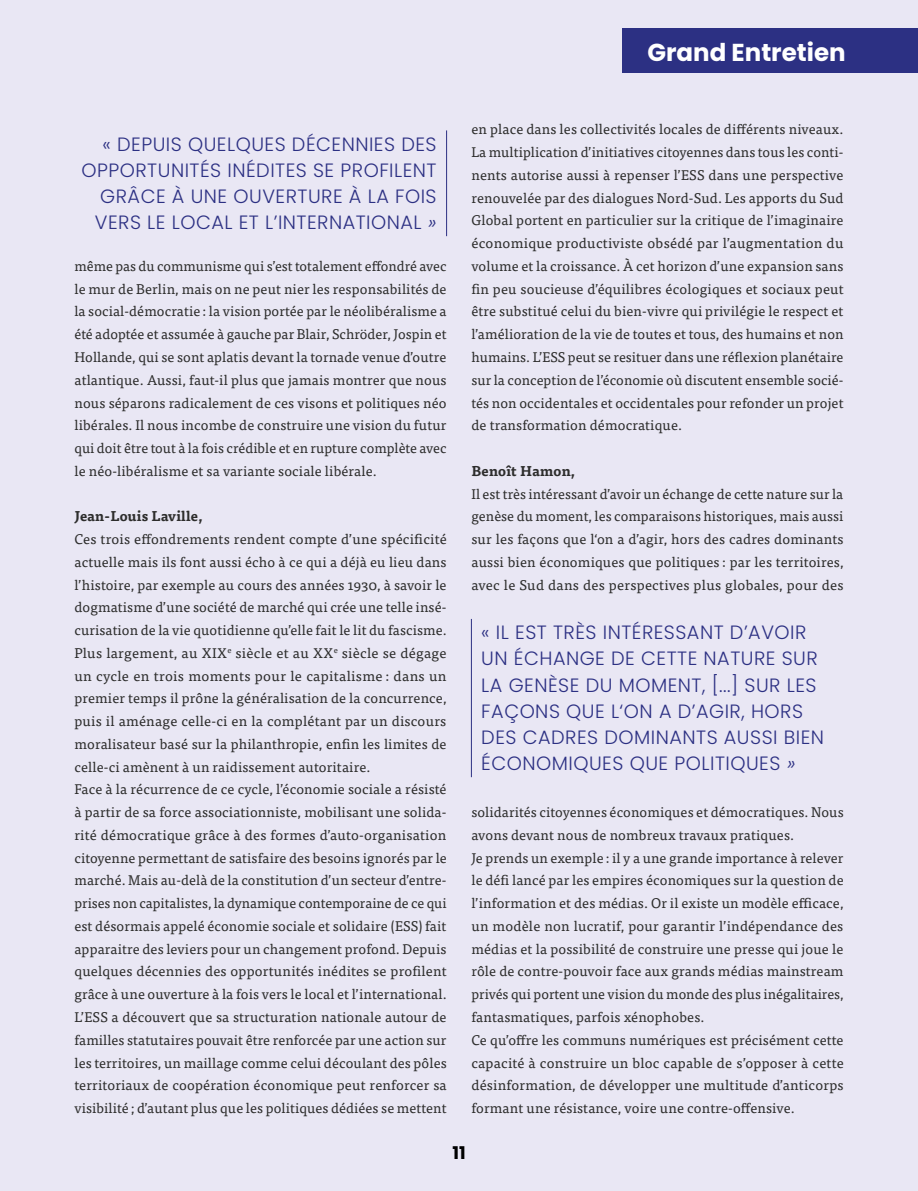
<style>
.page{position:relative;width:918px;height:1191px;background:#e9e7f4}
.page>*{position:absolute;margin:0;border:0;box-sizing:border-box;transform-origin:0 0}
.t1{font:700 24.5px "Poppins";color:#fff}
.t2{font:300 19.25px/26.2px "Poppins";letter-spacing:.025em;color:#2c3083;text-align:right}
.t3{font:700 17.5px "Poppins";color:#000}
.t4{font:14px/22.8px "Tisa Pro";letter-spacing:.01em;color:#2d2d2c;text-align:justify}
.t5{font:700 14px "Tisa Pro";letter-spacing:.01em;color:#2d2d2c}
.s1{font-style:italic}
</style>
<div class="page">
<hr style="left:446px;top:130px;width:1px;height:106px;background:#2c3083">
<hr style="left:471px;top:619px;width:1px;height:158px;background:#2c3083">
<div style="left:622px;top:28px;width:296px;height:44px;background:#2c3083"></div>
<h1 class="t1" style="left:647px;top:38px;width:200px">Grand Entretien</h1>
<h2 class="t2" style="left:82px;top:131px;width:357px">« DEPUIS QUELQUES DÉCENNIES DES OPPORTUNITÉS INÉDITES SE PROFILENT GRÂCE À UNE OUVERTURE À LA FOIS VERS LE LOCAL ET L’INTERNATIONAL <span class="s1">»</span></h2>
<p class="t4" style="left:74px;top:254px;width:374px">même pas du communisme qui s’est totalement effondré avec le mur de Berlin, mais on ne peut nier les responsabilités de la social-démocratie : la vision portée par le néolibéralisme a été adoptée et assumée à gauche par Blair, Schröder, Jospin et Hollande, qui se sont aplatis devant la tornade venue d’outre atlantique. Aussi, faut-il plus que jamais montrer que nous nous séparons radicalement de ces visons et politiques néo libérales. Il nous incombe de construire une vision du futur qui doit être tout à la fois crédible et en rupture complète avec le néo-libéralisme et sa variante sociale libérale.</p>
<p class="t5" style="left:74px;top:505px;width:129px">Jean-Louis Laville,</p>
<p class="t4" style="left:74px;top:527px;width:374px;text-align:left">Ces trois effondrements rendent compte d’une spécificité actuelle mais ils font aussi écho à ce qui a déjà eu lieu dans l’histoire, par exemple au cours des années 1930, à savoir le dogmatisme d’une société de marché qui crée une telle insé&shy;curisation de la vie quotidienne qu’elle fait le lit du fascisme.<br>Plus largement, au XIX<sup>e</sup> siècle et au XX<sup>e</sup> siècle se dégage un cycle en trois moments pour le capitalisme : dans un premier temps il prône la généralisation de la concurrence, puis il aménage celle-ci en la complétant par un discours moralisateur basé sur la philanthropie, enfin les limites de celle-ci amènent à un raidissement autoritaire.<br>Face à la récurrence de ce cycle, l’économie sociale a résisté à partir de sa force associationniste, mobilisant une solida&shy;rité démocratique grâce à des formes d’auto-organisation citoyenne permettant de satisfaire des besoins ignorés par le marché. Mais au-delà de la constitution d’un secteur d’entre&shy;prises non capitalistes, la dynamique contemporaine de ce qui est désormais appelé économie sociale et solidaire (ESS) fait apparaitre des leviers pour un changement profond. Depuis quelques décennies des opportunités inédites se profilent grâce à une ouverture à la fois vers le local et l’international.<br>L’ESS a découvert que sa structuration nationale autour de familles statutaires pouvait être renforcée par une action sur les territoires, un maillage comme celui découlant des pôles territoriaux de coopération économique peut renforcer sa visibilité ; d’autant plus que les politiques dédiées se mettent</p>
<p class="t4" style="left:471px;top:117px;width:374px">en place dans les collectivités locales de différents niveaux.<br>La multiplication d’initiatives citoyennes dans tous les conti&shy;nents autorise aussi à repenser l’ESS dans une perspective renouvelée par des dialogues Nord-Sud. Les apports du Sud Global portent en particulier sur la critique de l’imaginaire économique productiviste obsédé par l’augmentation du volume et la croissance. À cet horizon d’une expansion sans fin peu soucieuse d’équilibres écologiques et sociaux peut être substitué celui du bien-vivre qui privilégie le respect et l’amélioration de la vie de toutes et tous, des humains et non humains. L’ESS peut se resituer dans une réflexion planétaire sur la conception de l’économie où discutent ensemble socié&shy;tés non occidentales et occidentales pour refonder un projet de transformation démocratique.</p>
<p class="t5" style="left:471px;top:459px;width:105px">Benoît Hamon,</p>
<p class="t4" style="left:471px;top:481px;width:374px">Il est très intéressant d’avoir un échange de cette nature sur la genèse du moment, les comparaisons historiques, mais aussi sur les façons que l‘on a d’agir, hors des cadres dominants aussi bien économiques que politiques : par les territoires, avec le Sud dans des perspectives plus globales, pour des</p>
<h2 class="t2" style="left:481px;top:619px;width:344px;text-align:left">« IL EST TRÈS INTÉRESSANT D’AVOIR<br>UN ÉCHANGE DE CETTE NATURE SUR<br>LA GENÈSE DU MOMENT, [...] SUR LES<br>FAÇONS QUE L‘ON A D’AGIR, HORS<br>DES CADRES DOMINANTS AUSSI BIEN<br>ÉCONOMIQUES QUE POLITIQUES <span class="s1">»</span></h2>
<p class="t4" style="left:471px;top:800px;width:374px;text-align:left">solidarités citoyennes économiques et démocratiques. Nous avons devant nous de nombreux travaux pratiques.<br>Je prends un exemple : il y a une grande importance à relever le défi lancé par les empires économiques sur la question de l’information et des médias. Or il existe un modèle efficace, un modèle non lucratif, pour garantir l’indépendance des médias et la possibilité de construire une presse qui joue le rôle de contre-pouvoir face aux grands médias mainstream privés qui portent une vision du monde des plus inégalitaires, fantasmatiques, parfois xénophobes.<br>Ce qu’offre les communs numériques est précisément cette capacité à construire un bloc capable de s’opposer à cette désinformation, de développer une multitude d’anticorps formant une résistance, voire une contre-offensive.</p>
<p class="t3" style="left:452px;top:1142px;width:15px">11</p>
</div>
